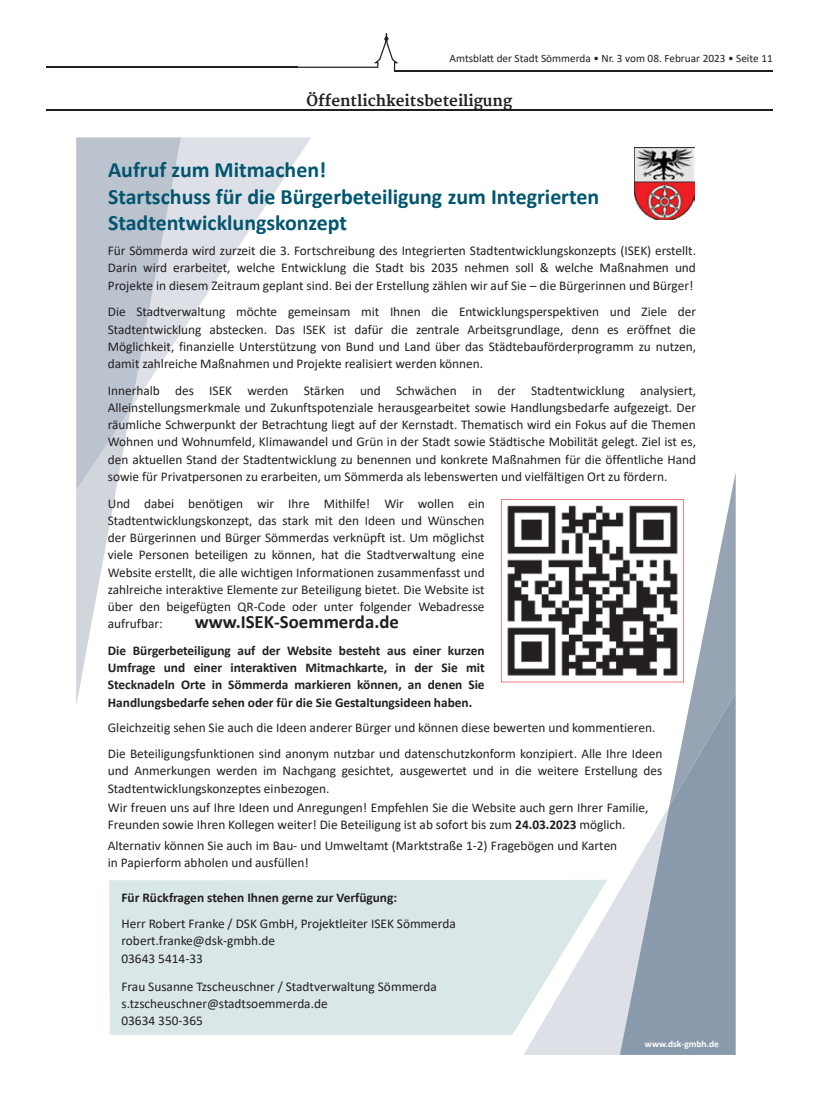
<style>
.page{position:relative;width:833px;height:1117px;background:#fff}
.page>*{position:absolute;margin:0;border:0;box-sizing:border-box;transform-origin:0 0}
.t1{font:700 21.88px/26.6px "Calibri";color:#01556f}
.t2{font:700 18.75px "Calibri";color:#231f20}
.t3{font:700 15px "Merriweather";color:#231f20}
.t4{font:13.38px/17.2px "Calibri";color:#231f20}
.t5{font:700 13.38px/17.2px "Calibri";color:#231f20;text-align:justify}
.t6{font:11.25px "Calibri";color:#231f20}
.t7{font:700 9.38px "Calibri";color:#fff}
.s1{font-weight:700}
</style>
<div class="page">
<hr style="left:394px;top:70px;width:378px;height:1px;background:#231f20">
<svg style="left:297px;top:34px;width:101px;height:37px"></svg>
<hr style="left:46px;top:67px;width:251px;height:1px;background:#231f20">
<img style="left:634px;top:148px;width:60px;height:72px">
<div style="left:109px;top:880px;width:392px;height:154px;background:#dae7e9"></div>
<svg style="left:181px;top:137px;width:130px;height:196px"></svg>
<svg style="left:76px;top:137px;width:105px;height:568px"></svg>
<svg style="left:501px;top:476px;width:234px;height:578px"></svg>
<hr style="left:46px;top:110px;width:726px;height:1px;background:#231f20">
<p class="t6" style="left:449px;top:50px;width:324px">Amtsblatt der Stadt Sömmerda • Nr. 3 vom 08. Februar 2023 • Seite 11</p>
<p class="t3" style="left:306px;top:92px;width:207px">Öffentlichkeitsbeteiligung</p>
<h1 class="t1" style="left:108px;top:156px;width:492px">Aufruf zum Mitmachen!<br>Startschuss für die Bürgerbeteiligung zum Integrierten<br>Stadtentwicklungskonzept</h1>
<p class="t4" style="left:108px;top:242px;width:590px;text-align:justify">Für Sömmerda wird zurzeit die 3. Fortschreibung des Integrierten Stadtentwicklungskonzepts (ISEK) erstellt.<br>Darin wird erarbeitet, welche Entwicklung die Stadt bis 2035 nehmen soll &amp; welche Maßnahmen und Projekte in diesem Zeitraum geplant sind. Bei der Erstellung zählen wir auf Sie – die Bürgerinnen und Bürger!</p>
<p class="t4" style="left:108px;top:303px;width:590px;text-align:justify">Die Stadtverwaltung möchte gemeinsam mit Ihnen die Entwicklungsperspektiven und Ziele der Stadtentwicklung abstecken. Das ISEK ist dafür die zentrale Arbeitsgrundlage, denn es eröffnet die Möglichkeit, finanzielle Unterstützung von Bund und Land über das Städtebauförderprogramm zu nutzen, damit zahlreiche Maßnahmen und Projekte realisiert werden können.</p>
<p class="t4" style="left:108px;top:381px;width:590px;text-align:justify">Innerhalb des ISEK werden Stärken und Schwächen in der Stadtentwicklung analysiert, Alleinstellungsmerkmale und Zukunftspotenziale herausgearbeitet sowie Handlungsbedarfe aufgezeigt. Der räumliche Schwerpunkt der Betrachtung liegt auf der Kernstadt. Thematisch wird ein Fokus auf die Themen Wohnen und Wohnumfeld, Klimawandel und Grün in der Stadt sowie Städtische Mobilität gelegt. Ziel ist es, den aktuellen Stand der Stadtentwicklung zu benennen und konkrete Maßnahmen für die öffentliche Hand sowie für Privatpersonen zu erarbeiten, um Sömmerda als lebenswerten und vielfältigen Ort zu fördern.</p>
<p class="t4" style="left:108px;top:494px;width:378px;text-align:justify">Und dabei benötigen wir Ihre Mithilfe! Wir wollen ein Stadtentwicklungskonzept, das stark mit den Ideen und Wünschen der Bürgerinnen und Bürger Sömmerdas verknüpft ist. Um möglichst viele Personen beteiligen zu können, hat die Stadtverwaltung eine Website erstellt, die alle wichtigen Informationen zusammenfasst und zahlreiche interaktive Elemente zur Beteiligung bietet. Die Website ist über den beigefügten QR-Code oder unter folgender Webadresse aufrufbar:</p>
<h2 class="t2" style="left:195px;top:608px;width:206px">www.ISEK-Soemmerda.de</h2>
<p class="t5" style="left:108px;top:641px;width:378px">Die Bürgerbeteiligung auf der Website besteht aus einer kurzen Umfrage und einer interaktiven Mitmachkarte, in der Sie mit Stecknadeln Orte in Sömmerda markieren können, an denen Sie Handlungsbedarfe sehen oder für die Sie Gestaltungsideen haben.</p>
<p class="t4" style="left:108px;top:714px;width:556px;line-height:25.9px">Gleichzeitig sehen Sie auch die Ideen anderer Bürger und können diese bewerten und kommentieren.<br>Die Beteiligungsfunktionen sind anonym nutzbar und datenschutzkonform konzipiert. Alle Ihre Ideen</p>
<p class="t4" style="left:108px;top:761px;width:556px">und Anmerkungen werden im Nachgang gesichtet, ausgewertet und in die weitere Erstellung des<br>Stadtentwicklungskonzeptes einbezogen.</p>
<p class="t4" style="left:108px;top:798px;width:542px">Wir freuen uns auf Ihre Ideen und Anregungen! Empfehlen Sie die Website auch gern Ihrer Familie,<br>Freunden sowie Ihren Kollegen weiter! Die Beteiligung ist ab sofort bis zum <span class="s1">24.03.2023</span> möglich.</p>
<p class="t4" style="left:108px;top:836px;width:511px">Alternativ können Sie auch im Bau- und Umweltamt (Marktstraße 1-2) Fragebögen und Karten in Papierform abholen und ausfüllen!</p>
<p class="t5" style="left:121px;top:888px;width:277px">Für Rückfragen stehen Ihnen gerne zur Verfügung:</p>
<p class="t4" style="left:121px;top:914px;width:336px">Herr Robert Franke / DSK GmbH, Projektleiter ISEK Sömmerda robert.franke@dsk-gmbh.de<br>03643 5414-33</p>
<p class="t4" style="left:121px;top:977px;width:317px">Frau Susanne Tzscheuschner / Stadtverwaltung Sömmerda s.tzscheuschner@stadtsoemmerda.de<br>03634 350-365</p>
<p class="t7" style="left:645px;top:1036px;width:76px">www.dsk-gmbh.de</p>
</div>
